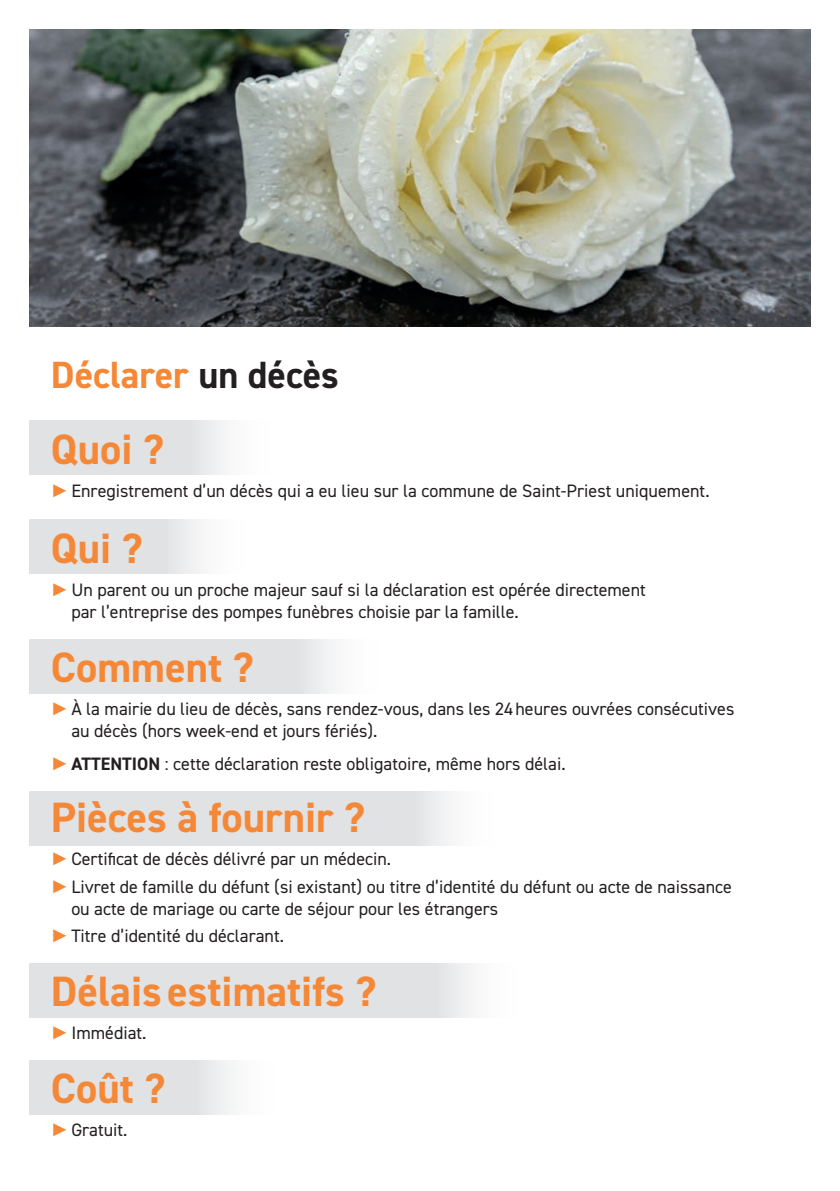
<style>
.page{position:relative;width:840px;height:1191px;background:#fff}
.page>*{position:absolute;margin:0;border:0;box-sizing:border-box;transform-origin:0 0}
.t1{font:700 42.6px "DIN2014";color:#f58837}
.t2{font:700 38px "DIN2014";color:#f58837}
.t3{font:18px/21.6px "DIN2014";color:#231f20}
.s1{color:#231f20}
.s2{font-family:"Arial";font-size:18.4px;color:#f58837}
.s3{font-weight:700}
</style>
<div class="page">
<img style="left:29px;top:29px;width:782px;height:297px">
<svg style="left:29px;top:519px;width:172px;height:54px;background:#e3e4e5"></svg>
<div style="left:0;top:639px;width:383px;height:54px;background:linear-gradient(to right,#d9dbdd,#f1f1f2)"></div>
<div style="left:0;top:791px;width:499px;height:54px;background:#e1e2e4"></div>
<div style="left:0;top:963px;width:522px;height:55px;background:#e1e2e4"></div>
<svg style="left:29px;top:1060px;width:202px;height:55px;background:#e2e3e5"></svg>
<svg style="left:29px;top:421px;width:197px;height:54px;background:#e2e3e5"></svg>
<div style="left:0;top:3px;width:28px;height:1188px;background:#fff"></div>
<h2 class="t2" style="left:51px;top:350px;width:289px">Déclarer <span class="s1">un décès</span></h2>
<h1 class="t1" style="left:51px;top:421px;width:114px">Quoi ?</h1>
<p class="t3" style="left:51px;top:480px;width:659px"><span class="s2">►</span> Enregistrement d’un décès qui a eu lieu sur la commune de Saint-Priest uniquement.</p>
<h1 class="t1" style="left:51px;top:519px;width:93px">Qui ?</h1>
<p class="t3" style="left:71px;top:578px;width:575px;text-indent:-20px"><span class="s2">►</span> Un parent ou un proche majeur sauf si la déclaration est opérée directement par l’entreprise des pompes funèbres choisie par la famille.</p>
<h1 class="t1" style="left:51px;top:638px;width:204px">Comment ?</h1>
<p class="t3" style="left:71px;top:697px;width:664px;text-indent:-20px"><span class="s2">►</span> À la mairie du lieu de décès, sans rendez-vous, dans les 24heures ouvrées consécutives au décès (hors week-end et jours fériés).</p>
<p class="t3" style="left:51px;top:752px;width:516px"><span class="s2">►</span><span class="s3">ATTENTION</span> : cette déclaration reste obligatoire, même hors délai.</p>
<h1 class="t1" style="left:51px;top:789px;width:315px">Pièces à fournir ?</h1>
<p class="t3" style="left:51px;top:845px;width:682px;line-height:27.6px"><span class="s2">►</span>Certificat de décès délivré par un médecin.<br><span class="s2">►</span>Livret de famille du défunt (si existant) ou titre d’identité du défunt ou acte de naissance</p>
<p class="t3" style="left:51px;top:894px;width:448px;line-height:27.6px;text-indent:20px">ou acte de mariage ou carte de séjour pour les étrangers <span class="s2">►</span>Titre d’identité du déclarant.</p>
<h1 class="t1" style="left:51px;top:963px;width:327px">Délais estimatifs ?</h1>
<p class="t3" style="left:51px;top:1022px;width:97px"><span class="s2">►</span> Immédiat.</p>
<h1 class="t1" style="left:51px;top:1060px;width:116px">Coût ?</h1>
<p class="t3" style="left:51px;top:1119px;width:78px"><span class="s2">►</span> Gratuit.</p>
</div>
